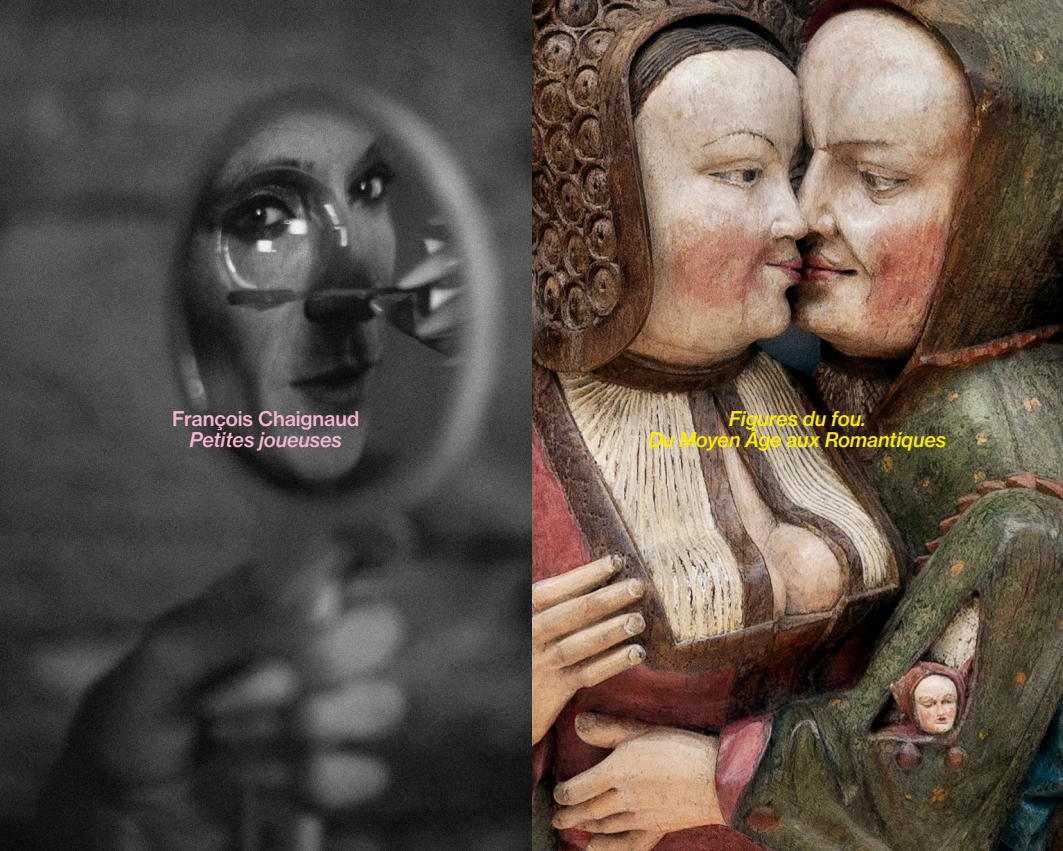
<style>
.page{position:relative;width:1063px;height:851px;background:#fff}
.page>*{position:absolute;margin:0;border:0;box-sizing:border-box;transform-origin:0 0}
.t1{font:20px/21.2px "N Haas Grotesk TX Pro 66 Md It";letter-spacing:-.005em;color:#ffed00;text-align:center}
.t2{font:20px "N Haas Grotesk TX Pro 65 Md";letter-spacing:-.005em;color:#f5b5d2}
.t3{font:20px "N Haas Grotesk TX Pro 66 Md It";letter-spacing:-.005em;color:#f5b5d2}
</style>
<div class="page">
<img style="left:0;top:0;width:1063px;height:850px">
<p class="t2" style="left:172px;top:405px;width:189px">François Chaignaud</p>
<p class="t3" style="left:189px;top:427px;width:154px">Petites joueuses</p>
<p class="t1" style="left:648px;top:407px;width:300px">Figures du fou.<br>Du Moyen Âge aux Romantiques</p>
</div>
